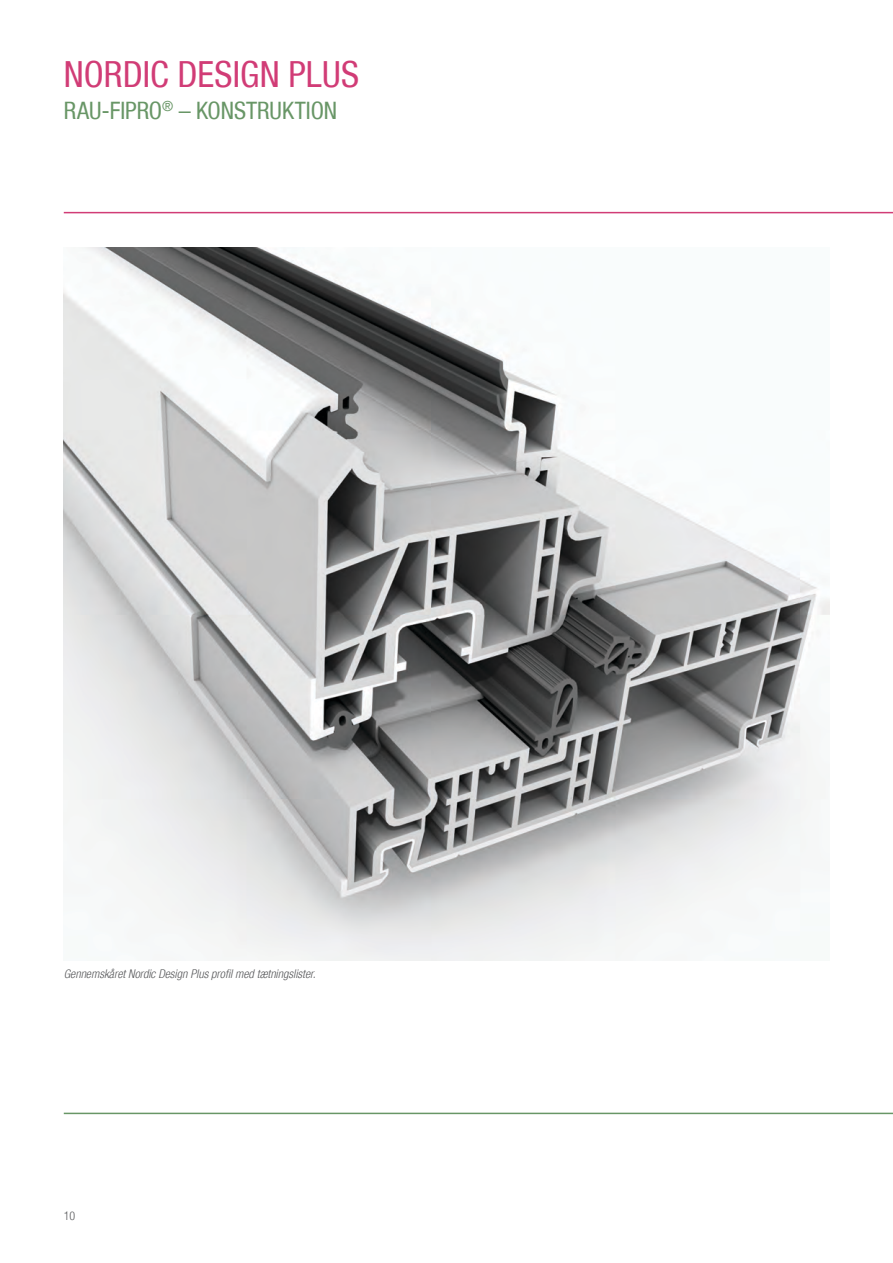
<style>
.page{position:relative;width:893px;height:1263px;background:#fff}
.page>*{position:absolute;margin:0;border:0;box-sizing:border-box;transform-origin:0 0}
.RE_HEADLINE_57{font:condensed 36px "Helvetica Neue LT";letter-spacing:.005em;color:#d13c76}
.RE_SUBLINE_57{font:condensed 24px "Helvetica Neue LT";color:#689666}
.Bildunterschrift{font:italic 300 condensed 12px "Helvetica Neue LT";color:#57585a}
.t1{font:300 condensed 12px "Helvetica Neue LT";color:#57585a}
</style>
<div class="page">
<hr style="left:64px;top:212px;width:829px;height:1px;background:#d13c76">
<hr style="left:64px;top:1113px;width:829px;height:1px;background:#689666">
<img style="left:64px;top:248px;width:765px;height:712px">
<p class="RE_HEADLINE_57" style="left:64px;top:54px;width:297px">NORDIC DESIGN PLUS</p>
<p class="RE_SUBLINE_57" style="left:64px;top:97px;width:275px">RAU-FIPRO<sup>®</sup> – KONSTRUKTION</p>
<p class="Bildunterschrift" style="left:64px;top:967px;width:253px">Gennemskåret Nordic Design Plus profil med tætningslister.</p>
<p class="t1" style="left:64px;top:1209px;width:13px">10</p>
</div>
